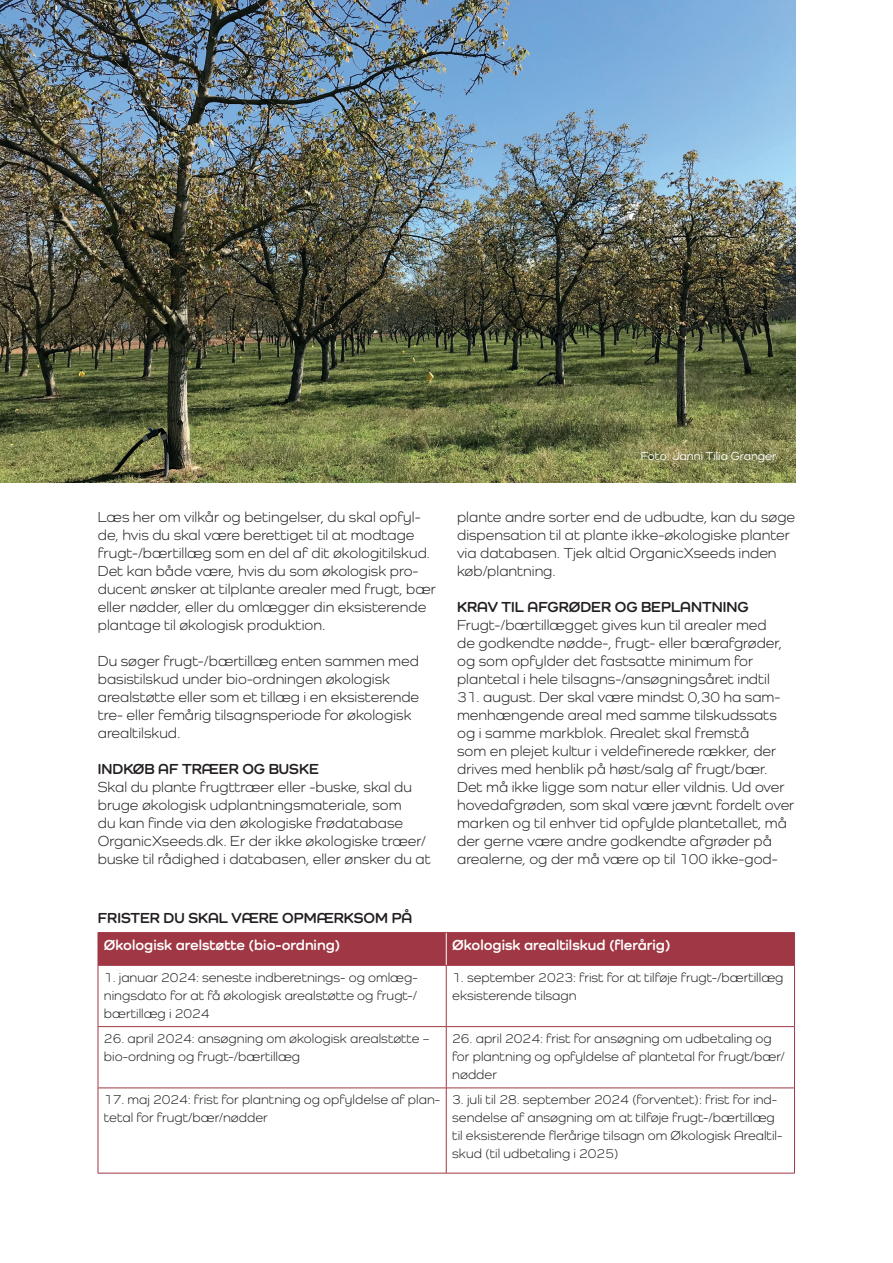
<style>
.page{position:relative;width:893px;height:1263px;background:#fff}
.page>*{position:absolute;margin:0;border:0;box-sizing:border-box;transform-origin:0 0}
.t1{font:15px/18px "Como";color:#231f20}
.t2{font:700 15px "Como";color:#231f20}
.t3{font:700 15px "Como";color:#fff}
.t4{font:13.5px/18px "Como";color:#231f20}
.t5{font:500 12px "Como";color:#fff}
</style>
<div class="page">
<img style="left:0;top:0;width:795px;height:483px">
<div style="left:99px;top:933px;width:695px;height:32px;background:#9f3844"></div>
<hr style="left:446px;top:933px;width:1px;height:32px;background:#fff">
<hr style="left:98px;top:933px;width:1px;height:32px;background:#9f3844">
<hr style="left:98px;top:932px;width:348px;height:1px;background:#9f3844">
<hr style="left:446px;top:932px;width:349px;height:1px;background:#9f3844">
<hr style="left:794px;top:933px;width:1px;height:32px;background:#9f3844">
<hr style="left:98px;top:965px;width:348px;height:1px;background:#9f3844">
<hr style="left:98px;top:965px;width:1px;height:61px;background:#9f3844">
<hr style="left:446px;top:965px;width:349px;height:1px;background:#9f3844">
<hr style="left:446px;top:965px;width:1px;height:61px;background:#9f3844">
<hr style="left:794px;top:965px;width:1px;height:61px;background:#9f3844">
<hr style="left:98px;top:1026px;width:348px;height:1px;background:#9f3844">
<hr style="left:98px;top:1027px;width:1px;height:61px;background:#9f3844">
<hr style="left:446px;top:1026px;width:349px;height:1px;background:#9f3844">
<hr style="left:446px;top:1027px;width:1px;height:61px;background:#9f3844">
<hr style="left:794px;top:1027px;width:1px;height:61px;background:#9f3844">
<hr style="left:98px;top:1088px;width:348px;height:1px;background:#9f3844">
<hr style="left:98px;top:1088px;width:1px;height:85px;background:#9f3844">
<hr style="left:446px;top:1088px;width:349px;height:1px;background:#9f3844">
<hr style="left:446px;top:1088px;width:1px;height:85px;background:#9f3844">
<hr style="left:794px;top:1088px;width:1px;height:85px;background:#9f3844">
<hr style="left:98px;top:1173px;width:348px;height:1px;background:#9f3844">
<hr style="left:446px;top:1173px;width:349px;height:1px;background:#9f3844">
<p class="t1" style="left:98px;top:508px;width:340px">Læs her om vilkår og betingelser, du skal opfyl&shy;de, hvis du skal være berettiget til at modtage frugt-/bærtillæg som en del af dit økologitilskud.<br>Det kan både være, hvis du som økologisk pro&shy;ducent ønsker at tilplante arealer med frugt, bær eller nødder, eller du omlægger din eksisterende plantage til økologisk produktion.</p>
<p class="t1" style="left:98px;top:652px;width:323px">Du søger frugt-/bærtillæg enten sammen med basistilskud under bio-ordningen økologisk arealstøtte eller som et tillæg i en eksisterende tre- eller femårig tilsagnsperiode for økologisk arealtilskud.</p>
<p class="t2" style="left:98px;top:760px;width:222px">INDKØB AF TRÆER OG BUSKE</p>
<p class="t1" style="left:98px;top:778px;width:334px">Skal du plante frugttræer eller -buske, skal du bruge økologisk udplantningsmateriale, som<br>du kan finde via den økologiske frødatabase OrganicXseeds.dk. Er der ikke økologiske træer/ buske til rådighed i databasen, eller ønsker du at</p>
<p class="t2" style="left:98px;top:908px;width:316px">FRISTER DU SKAL VÆRE OPMÆRKSOM PÅ</p>
<p class="t5" style="left:641px;top:449px;width:137px">Foto: Janni Tilia Granger</p>
<p class="t1" style="left:457px;top:508px;width:340px">plante andre sorter end de udbudte, kan du søge dispensation til at plante ikke-økologiske planter via databasen. Tjek altid OrganicXseeds inden køb/plantning.</p>
<p class="t2" style="left:457px;top:598px;width:293px">KRAV TIL AFGRØDER OG BEPLANTNING</p>
<p class="t1" style="left:457px;top:616px;width:327px">Frugt-/bærtillægget gives kun til arealer med de godkendte nødde-, frugt- eller bærafgrøder, og som opfylder det fastsatte minimum for plantetal i hele tilsagns-/ansøgningsåret indtil</p>
<p class="t1" style="left:457px;top:688px;width:339px">31. august. Der skal være mindst 0,30 ha sam&shy;menhængende areal med samme tilskudssats og i samme markblok. Arealet skal fremstå<br>som en plejet kultur i veldefinerede rækker, der drives med henblik på høst/salg af frugt/bær.<br>Det må ikke ligge som natur eller vildnis. Ud over hovedafgrøden, som skal være jævnt fordelt over marken og til enhver tid opfylde plantetallet, må der gerne være andre godkendte afgrøder på arealerne, og der må være op til 100 ikke-god-</p>
<p class="t3" style="left:104px;top:936px;width:238px">Økologisk arelstøtte (bio-ordning)</p>
<p class="t3" style="left:452px;top:936px;width:220px">Økologisk arealtilskud (flerårig)</p>
<p class="t4" style="left:104px;top:968px;width:315px;text-align:justify">1. januar 2024: seneste indberetnings- og omlæg&shy;ningsdato for at få økologisk arealstøtte og frugt-/ bærtillæg i 2024</p>
<p class="t4" style="left:452px;top:968px;width:333px">1. september 2023: frist for at tilføje frugt-/bærtillæg eksisterende tilsagn</p>
<p class="t4" style="left:104px;top:1029px;width:327px">26. april 2024: ansøgning om økologisk arealstøtte – bio-ordning og frugt-/bærtillæg</p>
<p class="t4" style="left:452px;top:1029px;width:334px">26. april 2024: frist for ansøgning om udbetaling og for plantning og opfyldelse af plantetal for frugt/bær/ nødder</p>
<p class="t4" style="left:104px;top:1090px;width:338px">17. maj 2024: frist for plantning og opfyldelse af plan&shy;tetal for frugt/bær/nødder</p>
<p class="t4" style="left:452px;top:1090px;width:332px">3. juli til 28. september 2024 (forventet): frist for ind&shy;sendelse af ansøgning om at tilføje frugt-/bærtillæg til eksisterende flerårige tilsagn om Økologisk Arealtil&shy;skud (til udbetaling i 2025)</p>
</div>
